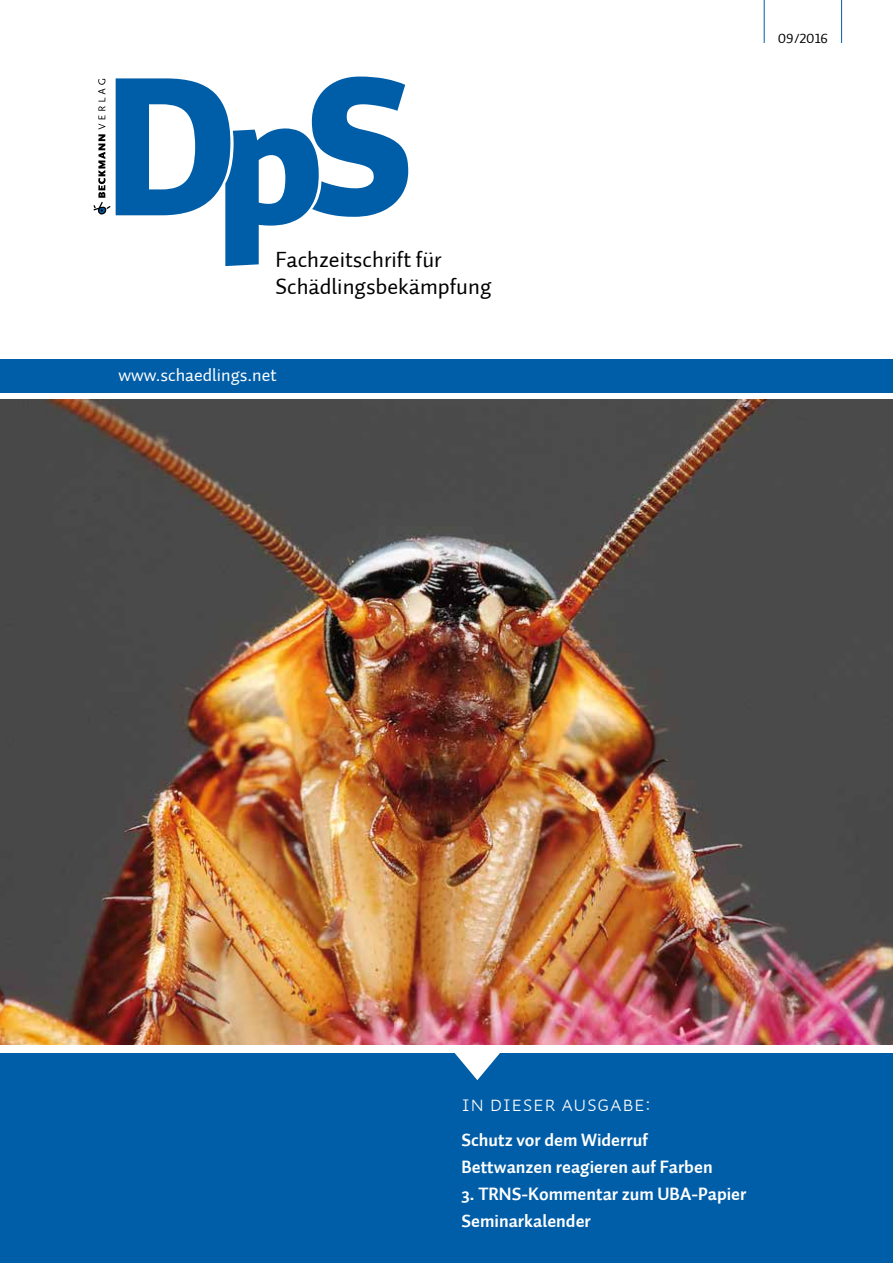
<style>
.page{position:relative;width:893px;height:1263px;background:#fff}
.page>*{position:absolute;margin:0;border:0;box-sizing:border-box;transform-origin:0 0}
.t1{font:22.5px/27px "Auto 1";color:#000}
.t2{font:22.5px "Auto 1 Light Sm Cp";color:#fff}
.t3{font:700 18px/27px "Auto 1";color:#fff}
.t4{font:18px "Auto 1";color:#fff}
.t5{font:13.5px "Auto 1 Regular LF";color:#000}
</style>
<div class="page">
<div style="left:0;top:1053px;width:893px;height:210px;background:#005ea8"></div>
<svg style="left:454px;top:1053px;width:46px;height:27px"></svg>
<hr style="left:764px;top:0;width:1px;height:43px;background:#005ea8">
<hr style="left:841px;top:0;width:1px;height:43px;background:#005ea8">
<svg style="left:93px;top:77px;width:315px;height:189px"></svg>
<div style="left:0;top:359px;width:893px;height:33px;background:#005ea8"></div>
<img style="left:0;top:400px;width:893px;height:645px">
<p class="t1" style="left:275px;top:247px;width:218px">Fachzeitschrift für<br>Schädlingsbekämpfung</p>
<p class="t4" style="left:118px;top:364px;width:160px">www.schaedlings.net</p>
<p class="t5" style="left:778px;top:30px;width:52px">09/2016</p>
<p class="t2" style="left:461px;top:1091px;width:191px">In dieser Ausgabe:</p>
<p class="t3" style="left:461px;top:1127px;width:253px">Schutz vor dem Widerruf<br>Bettwanzen reagieren auf Farben</p>
<p class="t3" style="left:461px;top:1181px;width:287px">3. TRNS-Kommentar zum UBA-Papier<br>Seminarkalender</p>
</div>
